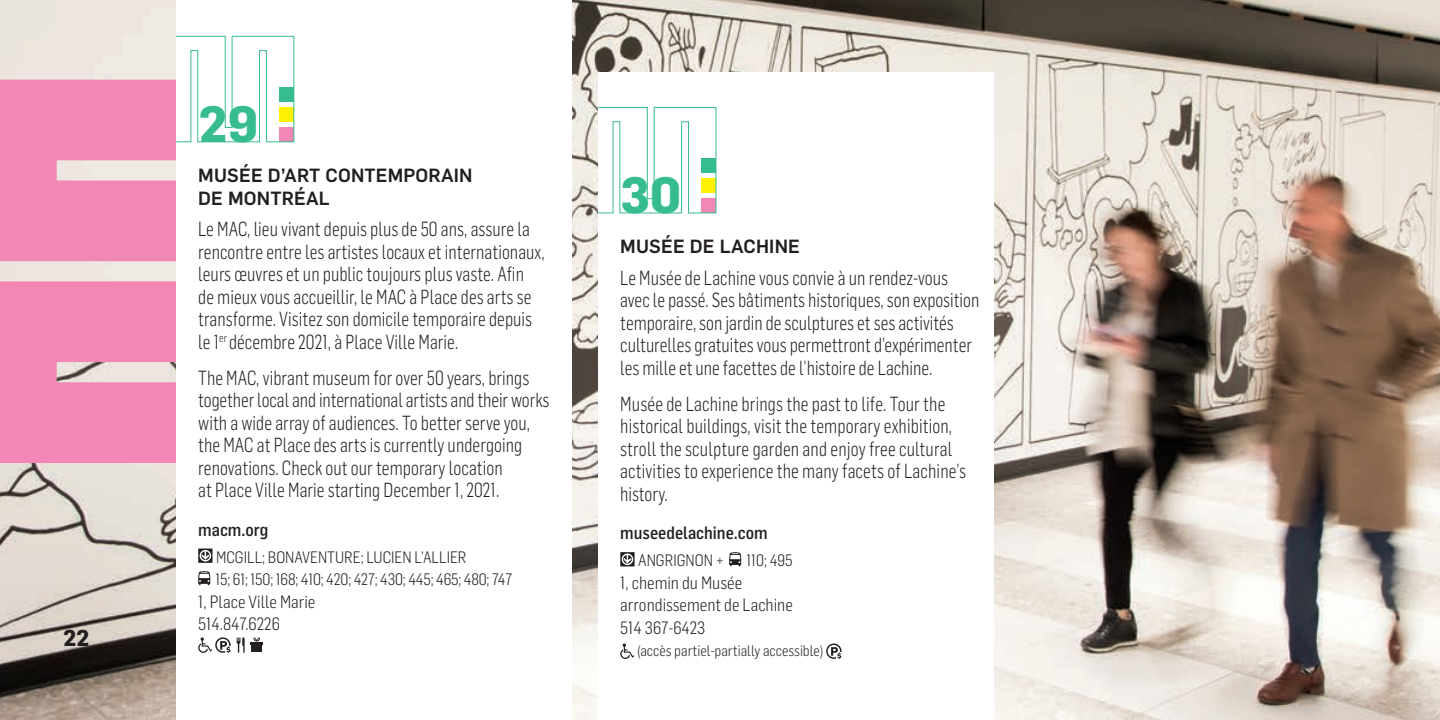
<style>
.page{position:relative;width:1440px;height:720px;background:#fff}
.page>*{position:absolute;margin:0;border:0;box-sizing:border-box;transform-origin:0 0}
.t1{font:700 50px "Flama";color:#37bc92}
.t2{font:700 22.5px "Flama";color:#231f20}
.t3{font:300 20px/22.5px "Flama Semicondensed";letter-spacing:.005em;color:#231f20;scale:.85 1}
.t4{font:500 18.75px/22.5px "Flama";letter-spacing:.01em;color:#231f20}
.t5{font:300 17.5px/22.5px "Flama Semicondensed";color:#231f20;scale:.95 1}
.t6{font:500 17.5px "Flama Semicondensed";color:#231f20;scale:.95 1}
.t7{font:300 16.25px/22.5px "Flama Semicondensed";color:#231f20;scale:.95 1}
.t8{font:300 15px "Flama Semicondensed";color:#231f20;scale:.95 1}
</style>
<div class="page">
<img style="left:0;top:0;width:1440px;height:720px">
<svg style="left:0;top:80px;width:176px;height:383px;background:#f091ba"></svg>
<div style="left:176px;top:0;width:396px;height:720px;background:#fff"></div>
<svg style="left:176px;top:36px;width:118px;height:106px"></svg>
<svg style="left:198px;top:549px;width:14px;height:14px"></svg>
<svg style="left:198px;top:571px;width:12px;height:14px"></svg>
<svg style="left:198px;top:637px;width:14px;height:16px"></svg>
<div style="left:215px;top:637px;width:16px;height:16px;border:1px solid #231f20;border-radius:50%"></div>
<svg style="left:220px;top:641px;width:11px;height:12px"></svg>
<svg style="left:237px;top:637px;width:8px;height:16px"></svg>
<div style="left:251px;top:645px;width:11px;height:7px;background:#231f20"></div>
<svg style="left:251px;top:637px;width:12px;height:8px"></svg>
<div style="left:598px;top:72px;width:396px;height:648px;background:#fff"></div>
<svg style="left:598px;top:107px;width:118px;height:106px"></svg>
<svg style="left:620px;top:552px;width:15px;height:14px"></svg>
<svg style="left:729px;top:552px;width:12px;height:14px"></svg>
<svg style="left:620px;top:644px;width:14px;height:15px"></svg>
<div style="left:826px;top:644px;width:16px;height:15px;border:1px solid #231f20;border-radius:50%"></div>
<svg style="left:831px;top:647px;width:10px;height:12px"></svg>
<p class="t2" style="left:63px;top:624px;width:28px">22</p>
<h1 class="t1" style="left:198px;top:94px;width:61px">29</h1>
<p class="t4" style="left:198px;top:163px;width:276px">MUSÉE D’ART CONTEMPORAIN<br>DE MONTRÉAL</p>
<p class="t3" style="left:198px;top:217px;width:409px">Le MAC, lieu vivant depuis plus de 50 ans, assure la rencontre entre les artistes locaux et internationaux, leurs œuvres et un public toujours plus vaste. Afin de mieux vous accueillir, le MAC à Place des arts se transforme. Visitez son domicile temporaire depuis le 1<sup>er</sup> décembre 2021, à Place Ville Marie.</p>
<p class="t3" style="left:198px;top:366px;width:415px">The MAC, vibrant museum for over 50 years, brings together local and international artists and their works with a wide array of audiences. To better serve you, the MAC at Place des arts is currently undergoing renovations. Check out our temporary location<br>at Place Ville Marie starting December 1, 2021.</p>
<p class="t6" style="left:198px;top:518px;width:75px">macm.org</p>
<p class="t7" style="left:215px;top:545px;width:314px">MCGILL; BONAVENTURE; LUCIEN L’ALLIER<br>15; 61; 150; 168; 410; 420; 427; 430; 445; 465; 480; 747</p>
<p class="t5" style="left:198px;top:590px;width:125px">1, Place Ville Marie<br>514.847.6226</p>
<h1 class="t1" style="left:620px;top:165px;width:62px">30</h1>
<p class="t4" style="left:620px;top:234px;width:181px">MUSÉE DE LACHINE</p>
<p class="t3" style="left:620px;top:266px;width:424px">Le Musée de Lachine vous convie à un rendez-vous avec le passé. Ses bâtiments historiques, son exposition temporaire, son jardin de sculptures et ses activités culturelles gratuites vous permettront d’expérimenter les mille et une facettes de l’histoire de Lachine.</p>
<p class="t3" style="left:620px;top:392px;width:408px">Musée de Lachine brings the past to life. Tour the historical buildings, visit the temporary exhibition, stroll the sculpture garden and enjoy free cultural activities to experience the many facets of Lachine’s history.</p>
<p class="t6" style="left:620px;top:522px;width:157px">museedelachine.com</p>
<p class="t7" style="left:638px;top:549px;width:92px">ANGRIGNON +</p>
<p class="t7" style="left:746px;top:549px;width:50px">110; 495</p>
<p class="t5" style="left:620px;top:571px;width:183px">1, chemin du Musée arrondissement de Lachine<br>514 367-6423</p>
<p class="t8" style="left:637px;top:642px;width:197px">(accès partiel-partially accessible)</p>
</div>
